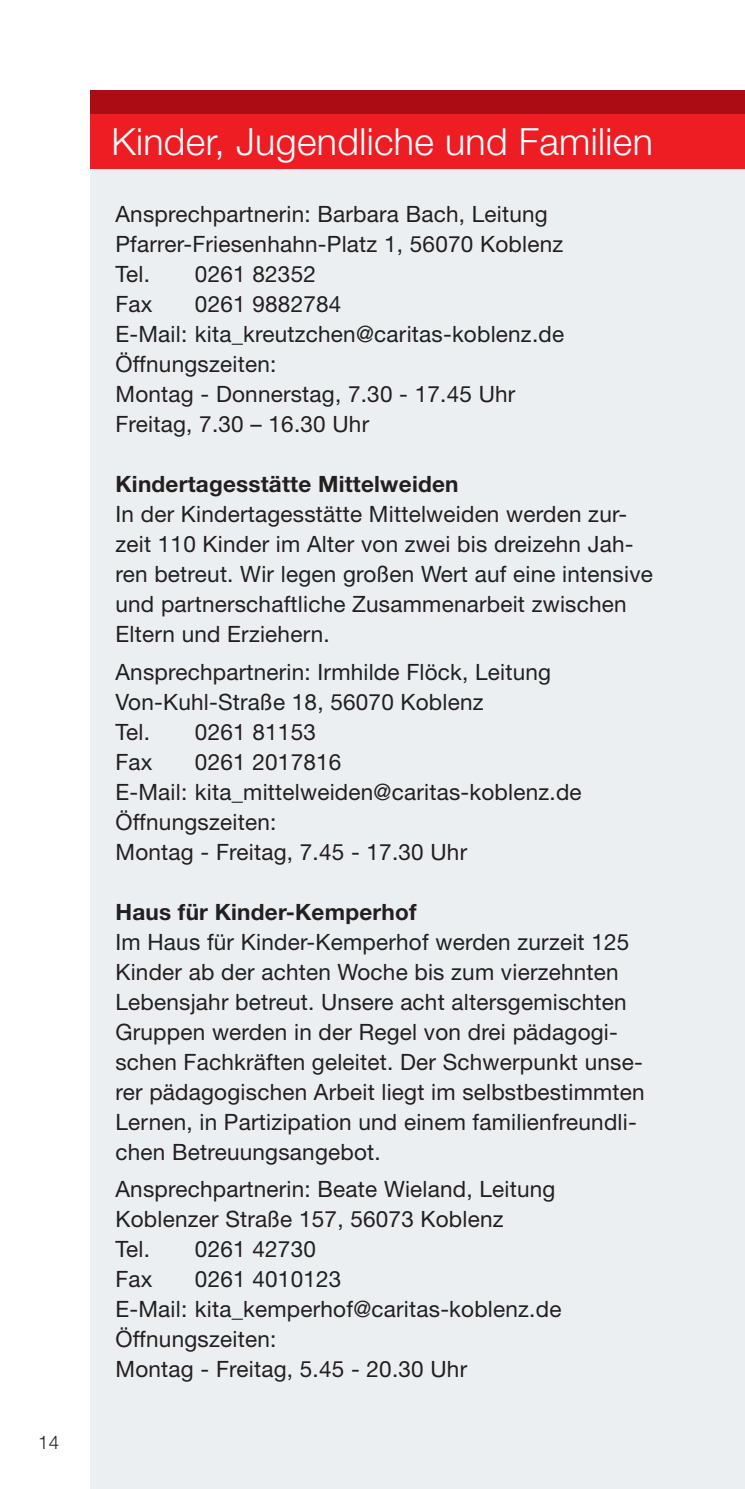
<style>
.page{position:relative;width:745px;height:1489px;background:#fff}
.page>*{position:absolute;margin:0;border:0;box-sizing:border-box;transform-origin:0 0}
.t1{font:300 37.5px "Helvetica Neue";letter-spacing:.01em;color:#fff}
.t2{font:22.5px/30px "Helvetica Neue";letter-spacing:.01em;color:#231f20}
.t3{font:700 22.5px "Helvetica Neue";letter-spacing:.01em;color:#231f20}
.t4{font:300 18.75px "Helvetica Neue";color:#231f20}
</style>
<div class="page">
<div style="left:90px;top:169px;width:654px;height:1319px;background:#eceff1"></div>
<div style="left:90px;top:113px;width:654px;height:56px;background:#ee1d23"></div>
<div style="left:90px;top:90px;width:654px;height:23px;background:#ac0c13"></div>
<p class="t4" style="left:38px;top:1430px;width:23px">14</p>
<h1 class="t1" style="left:111px;top:119px;width:542px">Kinder, Jugendliche und Familien</h1>
<p class="t2" style="left:115px;top:199px;width:449px">Ansprechpartnerin: Barbara Bach, Leitung<br>Pfarrer-Friesenhahn-Platz 1, 56070 Koblenz<br>Tel.</p>
<p class="t2" style="left:195px;top:259px;width:122px">0261 82352</p>
<p class="t2" style="left:115px;top:289px;width:39px">Fax</p>
<p class="t2" style="left:115px;top:289px;width:450px;text-indent:79px">0261 9882784<br>E-Mail: kita_kreutzchen@caritas-koblenz.de<br>Öffnungszeiten:<br>Montag - Donnerstag, 7.30 - 17.45 Uhr<br>Freitag, 7.30 – 16.30 Uhr</p>
<p class="t3" style="left:115px;top:470px;width:344px">Kindertagesstätte Mittelweiden</p>
<p class="t2" style="left:115px;top:499px;width:538px">In der Kindertagesstätte Mittelweiden werden zur&shy;zeit 110 Kinder im Alter von zwei bis dreizehn Jah&shy;ren betreut. Wir legen großen Wert auf eine intensive und partnerschaftliche Zusammenarbeit zwischen Eltern und Erziehern.</p>
<p class="t2" style="left:115px;top:656px;width:437px">Ansprechpartnerin: Irmhilde Flöck, Leitung<br>Von-Kuhl-Straße 18, 56070 Koblenz<br>Tel.</p>
<p class="t2" style="left:195px;top:716px;width:122px">0261 81153</p>
<p class="t2" style="left:115px;top:746px;width:39px">Fax</p>
<p class="t2" style="left:115px;top:746px;width:467px;text-indent:79px">0261 2017816<br>E-Mail: kita_mittelweiden@caritas-koblenz.de<br>Öffnungszeiten:<br>Montag - Freitag, 7.45 - 17.30 Uhr</p>
<p class="t3" style="left:115px;top:897px;width:302px">Haus für Kinder-Kemperhof</p>
<p class="t2" style="left:115px;top:926px;width:530px">Im Haus für Kinder-Kemperhof werden zurzeit 125<br>Kinder ab der achten Woche bis zum vierzehnten Lebensjahr betreut. Unsere acht altersgemischten Gruppen werden in der Regel von drei pädagogi&shy;schen Fachkräften geleitet. Der Schwerpunkt unse&shy;rer pädagogischen Arbeit liegt im selbstbestimmten Lernen, in Partizipation und einem familienfreundli&shy;chen Betreuungsangebot.</p>
<p class="t2" style="left:115px;top:1173px;width:441px">Ansprechpartnerin: Beate Wieland, Leitung<br>Koblenzer Straße 157, 56073 Koblenz<br>Tel.</p>
<p class="t2" style="left:195px;top:1233px;width:122px">0261 42730</p>
<p class="t2" style="left:115px;top:1263px;width:39px">Fax</p>
<p class="t2" style="left:115px;top:1263px;width:447px;text-indent:79px">0261 4010123<br>E-Mail: kita_kemperhof@caritas-koblenz.de<br>Öffnungszeiten:<br>Montag - Freitag, 5.45 - 20.30 Uhr</p>
</div>
